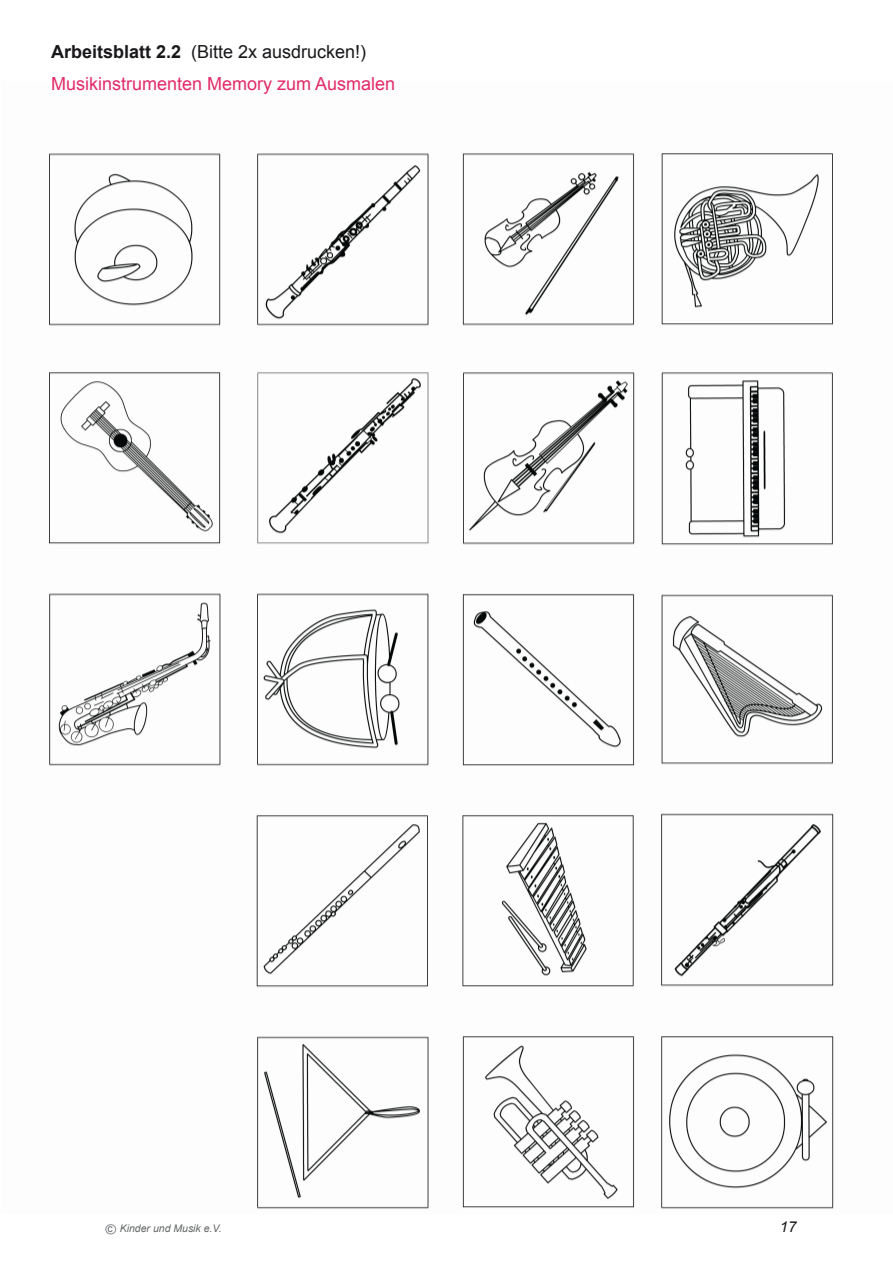
<style>
.page{position:relative;width:893px;height:1263px;background:#fff}
.page>*{position:absolute;margin:0;border:0;box-sizing:border-box;transform-origin:0 0}
.t1{font:18px/32px "Arial";color:#e12b67}
.t2{font:italic 15px "Arial";color:#19171a}
.t3{font:italic 10.5px "Arial";color:#636566}
.s1{font-weight:700;color:#19171a}
.s2{color:#19171a}
.s3{font-style:normal}
</style>
<div class="page">
<div style="left:105px;top:1224px;width:11px;height:10px;border:1px solid #949698;border-radius:50%"></div>
<img style="left:49px;top:153px;width:785px;height:1056px">
<p class="t1" style="left:51px;top:36px;width:346px"><span class="s1">Arbeitsblatt 2.2</span> <span class="s2">(Bitte 2x ausdrucken!)<br></span>Musikinstrumenten Memory zum Ausmalen</p>
<p class="t3" style="left:107px;top:1222px;width:116px"><span class="s3">c</span> Kinder und Musik e.V.</p>
<p class="t2" style="left:780px;top:1217px;width:18px">17</p>
</div>
